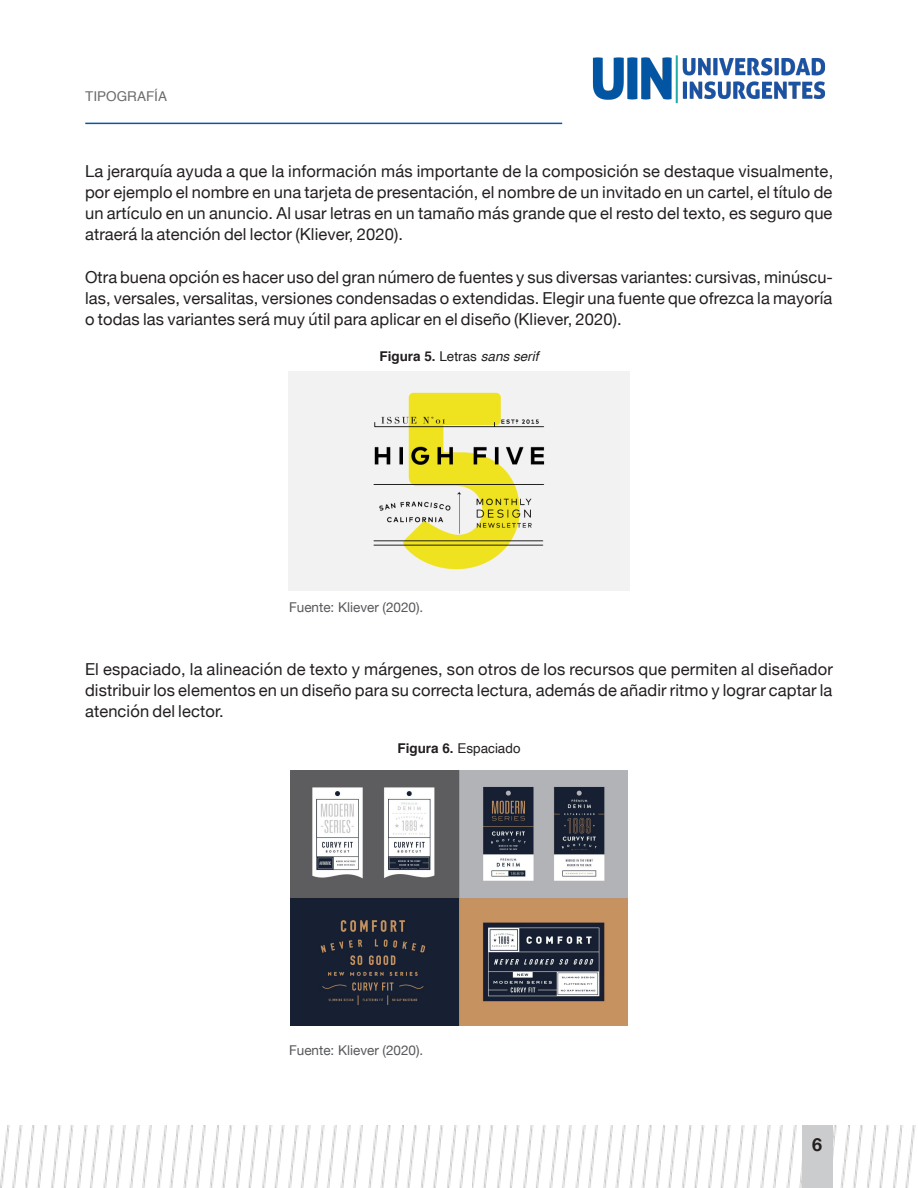
<style>
.page{position:relative;width:918px;height:1188px;background:#fff}
.page>*{position:absolute;margin:0;border:0;box-sizing:border-box;transform-origin:0 0}
.t1{font:700 18px "Helvetica Neue";color:#231f20}
.Texto_general{font:16.5px/21px "Helvetica Neue";letter-spacing:.01em;color:#231f20;text-align:justify}
.Fuente_figuras{font:13.5px "Helvetica Neue";color:#57585b}
.Título_imagen{font:italic 13.5px "Helvetica";color:#231f20}
.Título_imagen-2{font:13.5px "Helvetica";color:#231f20}
.t2{font:13.5px "Helvetica";color:#6b6b6e}
.s1{font-weight:700;font-style:normal}
.s2{font-style:normal}
.s3{font-weight:700}
</style>
<div class="page">
<img style="left:592px;top:55px;width:234px;height:49px">
<hr style="left:85px;top:123px;width:477px;height:1px;background:#0a55a4">
<img style="left:0;top:1125px;width:916px;height:63px">
<div style="left:802px;top:1125px;width:30px;height:63px;background:#cbccce"></div>
<img style="left:289px;top:371px;width:340px;height:219px">
<img style="left:290px;top:770px;width:338px;height:256px">
<p class="t2" style="left:85px;top:86px;width:83px">TIPOGRAFÍA</p>
<p class="Texto_general" style="left:85px;top:162px;width:750px">La jerarquía ayuda a que la información más importante de la composición se destaque visualmente, por ejemplo el nombre en una tarjeta de presentación, el nombre de un invitado en un cartel, el título de un artículo en un anuncio. Al usar letras en un tamaño más grande que el resto del texto, es seguro que atraerá la atención del lector (Kliever, 2020).</p>
<p class="Texto_general" style="left:85px;top:267px;width:749px">Otra buena opción es hacer uso del gran número de fuentes y sus diversas variantes: cursivas, minúscu&shy;las, versales, versalitas, versiones condensadas o extendidas. Elegir una fuente que ofrezca la mayoría o todas las variantes será muy útil para aplicar en el diseño (Kliever, 2020).</p>
<p class="Título_imagen" style="left:379px;top:345px;width:161px"><span class="s1">Figura 5.</span> <span class="s2">Letras</span> sans serif</p>
<p class="Fuente_figuras" style="left:289px;top:597px;width:136px">Fuente: Kliever (2020).</p>
<p class="Texto_general" style="left:85px;top:660px;width:750px">El espaciado, la alineación de texto y márgenes, son otros de los recursos que permiten al diseñador distribuir los elementos en un diseño para su correcta lectura, además de añadir ritmo y lograr captar la atención del lector.</p>
<p class="Título_imagen-2" style="left:397px;top:738px;width:125px"><span class="s3">Figura 6.</span> Espaciado</p>
<p class="Fuente_figuras" style="left:289px;top:1041px;width:136px">Fuente: Kliever (2020).</p>
<p class="t1" style="left:812px;top:1130px;width:12px">6</p>
</div>
